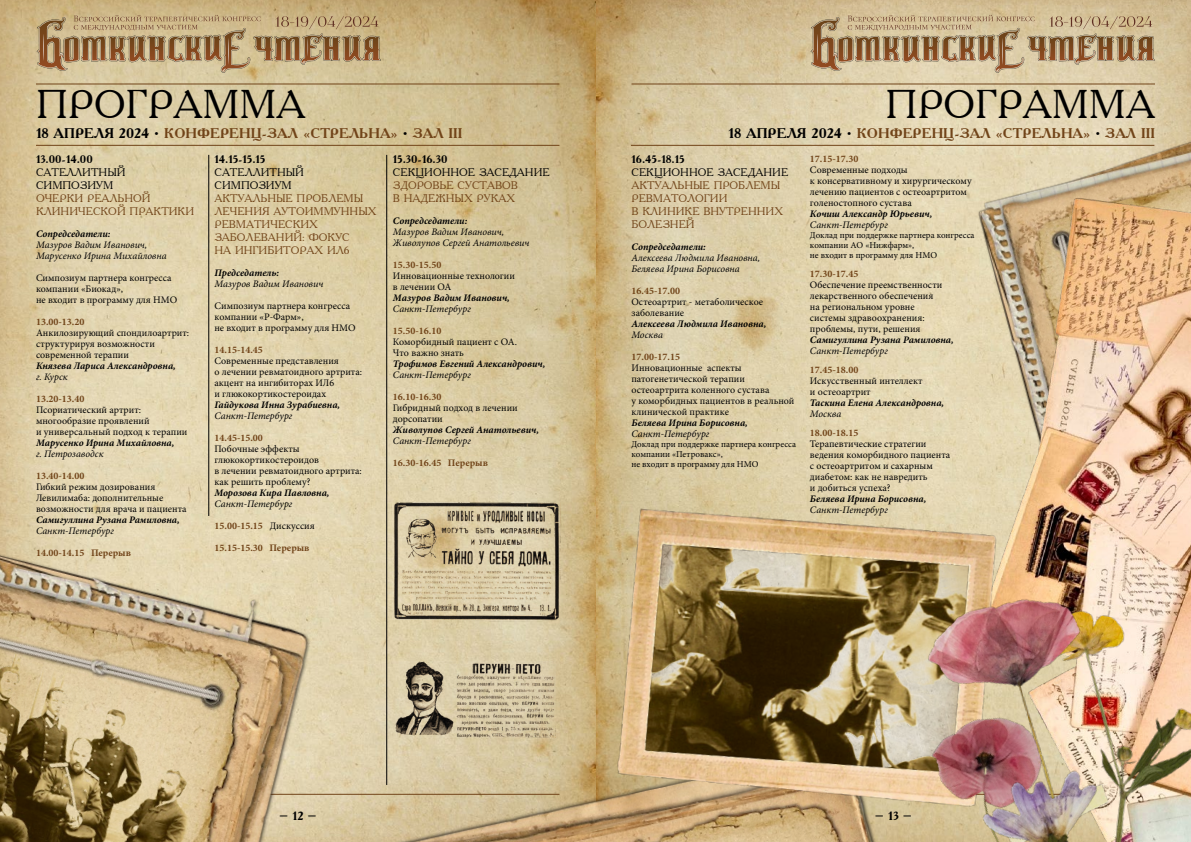
<style>
.page{position:relative;width:1191px;height:842px;background:#fff}
.page>*{position:absolute;margin:0;border:0;box-sizing:border-box;transform-origin:0 0}
.t1{font:40px "Academia Plain";color:#000}
.t2{font:700 14px "Academia";color:#714419}
.t3{font:700 12px "Academia";color:#000}
.t4{font:11px/13px "Academia Plain";color:#714419}
.t5{font:11px/13px "Academia Plain";color:#000}
.t6{font:700 11px "Academia";color:#000}
.t7{font:10px/11px "Minion Pro";color:#000}
.t8{font:italic 700 10px "Minion Pro";color:#000}
.t9{font:italic 10px/11px "Minion Pro";color:#000}
.t10{font:700 10px "Minion Pro";color:#714419}
.t11{font:9px/10px "Minion Pro";color:#000}
.s1{color:#000}
.s2{font-weight:400;color:#000}
</style>
<div class="page">
<img style="left:0;top:0;width:1191px;height:842px">
<hr style="left:36px;top:83px;width:523px;height:1px;background:#714419">
<hr style="left:631px;top:83px;width:524px;height:1px;background:#714419">
<hr style="left:36px;top:794px;width:523px;height:1px;background:#714419">
<svg style="left:37px;top:15px;width:344px;height:58px;background:#b69b72"></svg>
<svg style="left:810px;top:15px;width:345px;height:58px;background:#bda37e"></svg>
<img style="left:952px;top:129px;width:239px;height:350px">
<hr style="left:36px;top:145px;width:523px;height:1px;background:#714419">
<hr style="left:631px;top:145px;width:523px;height:1px;background:#714419">
<hr style="left:386px;top:155px;width:1px;height:630px;background:#000">
<hr style="left:208px;top:155px;width:1px;height:361px;background:#000">
<img style="left:393px;top:499px;width:167px;height:124px">
<img style="left:396px;top:662px;width:159px;height:75px">
<img style="left:0;top:533px;width:323px;height:309px">
<img style="left:0;top:650px;width:220px;height:192px">
<img style="left:371px;top:737px;width:515px;height:105px">
<img style="left:980px;top:155px;width:211px;height:435px">
<img style="left:597px;top:479px;width:418px;height:346px">
<img style="left:1148px;top:590px;width:43px;height:252px">
<img style="left:905px;top:570px;width:243px;height:272px">
<img style="left:956px;top:747px;width:171px;height:95px">
<h1 class="t1" style="left:36px;top:79px;width:271px">ПРОГРАММА</h1>
<h2 class="t2" style="left:36px;top:124px;width:428px"><span class="s1">18 АПРЕЛЯ 2024 •</span> КОНФЕРЕНЦ-ЗАЛ «СТРЕЛЬНА» <span class="s1">•</span> ЗАЛ III</h2>
<p class="t6" style="left:36px;top:152px;width:58px">13.00-14.00</p>
<p class="t5" style="left:36px;top:165px;width:91px">САТЕЛЛИТНЫЙ<br>СИМПОЗИУМ</p>
<p class="t4" style="left:36px;top:191px;width:160px">ОЧЕРКИ РЕАЛЬНОЙ<br>КЛИНИЧЕСКОЙ ПРАКТИКИ</p>
<p class="t8" style="left:36px;top:226px;width:76px">Сопредседатели:</p>
<p class="t9" style="left:36px;top:239px;width:132px">Мазуров Вадим Иванович,<br>Марусенко Ирина Михайловна</p>
<p class="t7" style="left:36px;top:272px;width:143px">Симпозиум партнера конгресса компании «Биокад»,<br>не входит в программу для НМО</p>
<p class="t10" style="left:36px;top:314px;width:50px">13.00-13.20</p>
<p class="t7" style="left:36px;top:327px;width:155px">Анкилозирующий спондилоартрит: структурируя возможности современной терапии</p>
<p class="t8" style="left:36px;top:358px;width:141px">Князева Лариса Александровна,</p>
<p class="t9" style="left:36px;top:371px;width:33px">г. Курск</p>
<p class="t10" style="left:36px;top:391px;width:50px">13.20-13.40</p>
<p class="t7" style="left:36px;top:404px;width:153px">Псориатический артрит: многообразие проявлений<br>и универсальный подход к терапии</p>
<p class="t8" style="left:36px;top:435px;width:140px">Марусенко Ирина Михайловна,</p>
<p class="t9" style="left:36px;top:448px;width:69px">г. Петрозаводск</p>
<p class="t10" style="left:36px;top:468px;width:50px">13.40-14.00</p>
<p class="t7" style="left:36px;top:481px;width:152px">Гибкий режим дозирования<br>Левилимаба: дополнительные возможности для врача и пациента</p>
<p class="t8" style="left:36px;top:512px;width:145px">Самигуллина Рузана Рамиловна,</p>
<p class="t9" style="left:36px;top:525px;width:79px">Санкт-Петербург</p>
<p class="t10" style="left:36px;top:545px;width:96px">14.00-14.15 Перерыв</p>
<p class="t6" style="left:214px;top:152px;width:52px">14.15-15.15</p>
<p class="t5" style="left:214px;top:165px;width:91px">САТЕЛЛИТНЫЙ<br>СИМПОЗИУМ</p>
<p class="t4" style="left:214px;top:191px;width:163px">АКТУАЛЬНЫЕ ПРОБЛЕМЫ<br>ЛЕЧЕНИЯ АУТОИММУННЫХ<br>РЕВМАТИЧЕСКИХ<br>ЗАБОЛЕВАНИЙ: ФОКУС<br>НА ИНГИБИТОРАХ ИЛ6</p>
<p class="t8" style="left:214px;top:265px;width:66px">Председатель:</p>
<p class="t9" style="left:214px;top:278px;width:110px">Мазуров Вадим Иванович</p>
<p class="t7" style="left:214px;top:300px;width:143px">Симпозиум партнера конгресса компании «Р-Фарм»,<br>не входит в программу для НМО</p>
<p class="t10" style="left:214px;top:342px;width:50px">14.15-14.45</p>
<p class="t7" style="left:214px;top:355px;width:149px">Современные представления<br>о лечении ревматоидного артрита: акцент на ингибиторах ИЛ6<br>и глюкокортикостероидах</p>
<p class="t8" style="left:214px;top:397px;width:127px">Гайдукова Инна Зурабиевна,</p>
<p class="t9" style="left:214px;top:410px;width:79px">Санкт-Петербург</p>
<p class="t10" style="left:214px;top:430px;width:50px">14.45-15.00</p>
<p class="t7" style="left:214px;top:443px;width:149px">Побочные эффекты глюкокортикостероидов<br>в лечении ревматоидного артрита: как решить проблему?</p>
<p class="t8" style="left:214px;top:485px;width:117px">Морозова Кира Павловна,</p>
<p class="t9" style="left:214px;top:498px;width:79px">Санкт-Петербург</p>
<p class="t10" style="left:214px;top:518px;width:102px">15.00-15.15 <span class="s2">Дискуссия</span></p>
<p class="t10" style="left:214px;top:540px;width:96px">15.15-15.30 Перерыв</p>
<p class="t6" style="left:393px;top:152px;width:56px">15.30-16.30</p>
<p class="t5" style="left:393px;top:165px;width:158px">СЕКЦИОННОЕ ЗАСЕДАНИЕ</p>
<p class="t4" style="left:393px;top:178px;width:126px">ЗДОРОВЬЕ СУСТАВОВ<br>В НАДЕЖНЫХ РУКАХ</p>
<p class="t8" style="left:393px;top:213px;width:76px">Сопредседатели:</p>
<p class="t9" style="left:393px;top:226px;width:138px">Мазуров Вадим Иванович,<br>Живолупов Сергей Анатольевич</p>
<p class="t10" style="left:393px;top:257px;width:50px">15.30-15.50</p>
<p class="t7" style="left:393px;top:270px;width:123px">Инновационные технологии в лечении ОА</p>
<p class="t8" style="left:393px;top:290px;width:118px">Мазуров Вадим Иванович,</p>
<p class="t9" style="left:393px;top:303px;width:79px">Санкт-Петербург</p>
<p class="t10" style="left:393px;top:323px;width:50px">15.50-16.10</p>
<p class="t7" style="left:393px;top:336px;width:126px">Коморбидный пациент с ОА.<br>Что важно знать</p>
<p class="t8" style="left:393px;top:356px;width:154px">Трофимов Евгений Александрович,</p>
<p class="t9" style="left:393px;top:369px;width:79px">Санкт-Петербург</p>
<p class="t10" style="left:393px;top:389px;width:50px">16.10-16.30</p>
<p class="t7" style="left:393px;top:402px;width:126px">Гибридный подход в лечении дорсопатии</p>
<p class="t8" style="left:393px;top:422px;width:148px">Живолупов Сергей Анатольевич,</p>
<p class="t9" style="left:393px;top:435px;width:79px">Санкт-Петербург</p>
<p class="t10" style="left:393px;top:455px;width:96px">16.30-16.45 Перерыв</p>
<h1 class="t1" style="left:885px;top:79px;width:271px">ПРОГРАММА</h1>
<h2 class="t2" style="left:728px;top:124px;width:428px"><span class="s1">18 АПРЕЛЯ 2024 •</span> КОНФЕРЕНЦ-ЗАЛ «СТРЕЛЬНА» <span class="s1">•</span> ЗАЛ III</h2>
<p class="t6" style="left:631px;top:152px;width:55px">16.45-18.15</p>
<p class="t5" style="left:631px;top:165px;width:158px">СЕКЦИОННОЕ ЗАСЕДАНИЕ</p>
<p class="t4" style="left:631px;top:178px;width:153px">АКТУАЛЬНЫЕ ПРОБЛЕМЫ<br>РЕВМАТОЛОГИИ<br>В КЛИНИКЕ ВНУТРЕННИХ<br>БОЛЕЗНЕЙ</p>
<p class="t8" style="left:631px;top:239px;width:76px">Сопредседатели:</p>
<p class="t9" style="left:631px;top:252px;width:130px">Алексеева Людмила Ивановна,<br>Беляева Ирина Борисовна</p>
<p class="t10" style="left:631px;top:283px;width:50px">16.45-17.00</p>
<p class="t7" style="left:631px;top:296px;width:133px">Остеоартрит - метаболическое заболевание</p>
<p class="t8" style="left:631px;top:316px;width:136px">Алексеева Людмила Ивановна,</p>
<p class="t9" style="left:631px;top:329px;width:33px">Москва</p>
<p class="t10" style="left:631px;top:349px;width:50px">17.00-17.15</p>
<p class="t7" style="left:631px;top:362px;width:164px">Инновационные аспекты патогенетической терапии остеоартрита коленного сустава<br>у коморбидных пациентов в реальной клинической практике</p>
<p class="t8" style="left:631px;top:415px;width:118px">Беляева Ирина Борисовна,</p>
<p class="t9" style="left:631px;top:428px;width:79px">Санкт-Петербург</p>
<p class="t11" style="left:631px;top:439px;width:166px">Доклад при поддержке партнера конгресса компании «Петровакс»,<br>не входит в программу для НМО</p>
<p class="t10" style="left:810px;top:152px;width:50px">17.15-17.30</p>
<p class="t7" style="left:810px;top:165px;width:163px">Современные подходы<br>к консервативному и хирургическому лечению пациентов с остеоартритом голеностопного сустава</p>
<p class="t8" style="left:810px;top:207px;width:124px">Кочиш Александр Юрьевич,</p>
<p class="t9" style="left:810px;top:220px;width:79px">Санкт-Петербург</p>
<p class="t11" style="left:810px;top:231px;width:166px">Доклад при поддержке партнера конгресса компании АО «Нижфарм»,<br>не входит в программу для НМО</p>
<p class="t10" style="left:810px;top:267px;width:50px">17.30-17.45</p>
<p class="t7" style="left:810px;top:279px;width:134px">Обеспечение преемственности лекарственного обеспечения на региональном уровне системы здравоохранения: проблемы, пути, решения</p>
<p class="t8" style="left:810px;top:333px;width:145px">Самигуллина Рузана Рамиловна,</p>
<p class="t9" style="left:810px;top:345px;width:79px">Санкт-Петербург</p>
<p class="t10" style="left:810px;top:362px;width:50px">17.45-18.00</p>
<p class="t7" style="left:810px;top:375px;width:114px">Искусственный интеллект и остеоартрит</p>
<p class="t8" style="left:810px;top:395px;width:136px">Таскина Елена Александровна,</p>
<p class="t9" style="left:810px;top:408px;width:33px">Москва</p>
<p class="t10" style="left:810px;top:425px;width:50px">18.00-18.15</p>
<p class="t7" style="left:810px;top:438px;width:142px">Терапевтические стратегии ведения коморбидного пациента с остеоартритом и сахарным диабетом: как не навредить<br>и добиться успеха?</p>
<p class="t8" style="left:810px;top:491px;width:118px">Беляева Ирина Борисовна,</p>
<p class="t9" style="left:810px;top:504px;width:79px">Санкт-Петербург</p>
<p class="t3" style="left:279px;top:808px;width:39px">– 12 –</p>
<p class="t3" style="left:875px;top:808px;width:39px">– 13 –</p>
</div>
